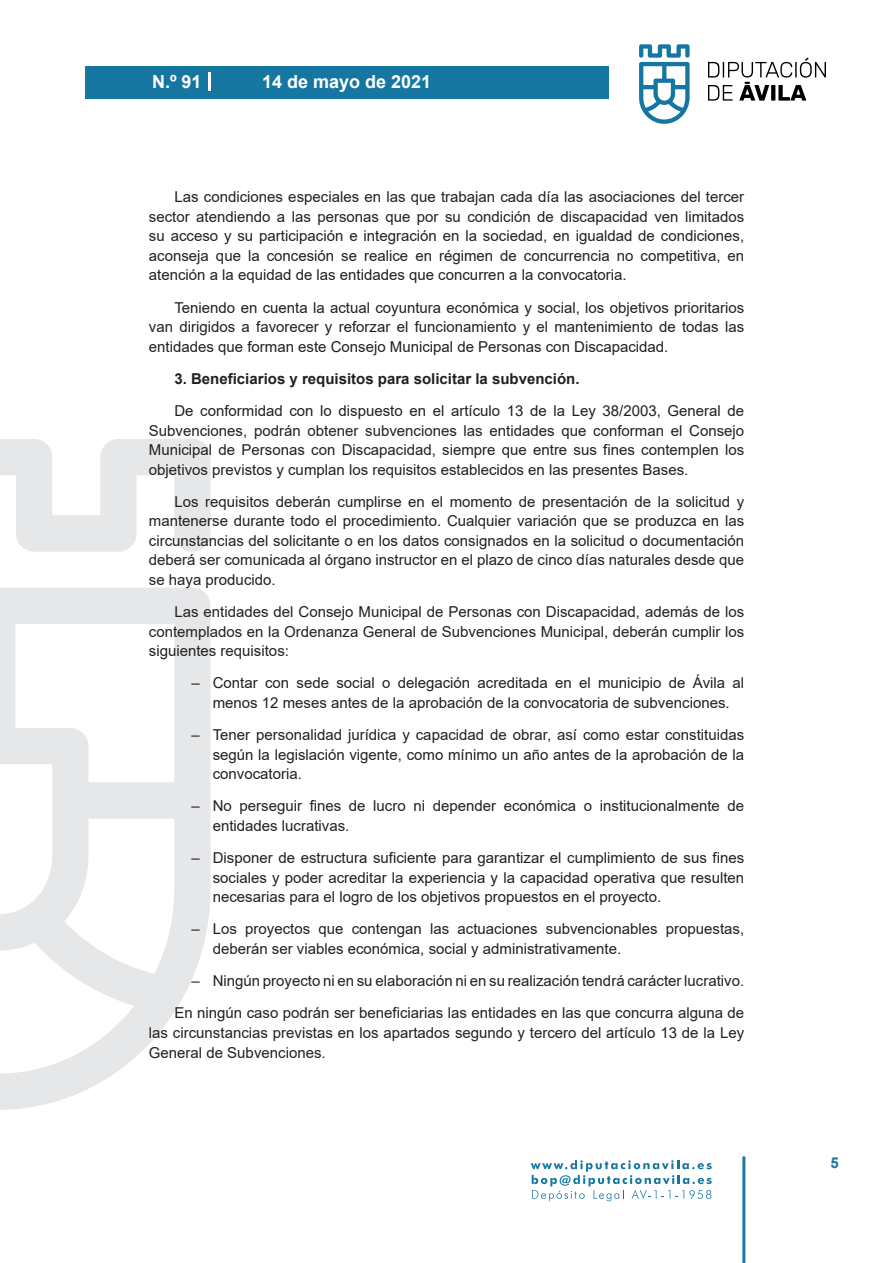
<style>
.page{position:relative;width:893px;height:1263px;background:#fff}
.page>*{position:absolute;margin:0;border:0;box-sizing:border-box;transform-origin:0 0}
.t1{font:700 18px "Arial";color:#fff}
.t2{font:15px/19.5px "Arial";color:#231f20;text-align:justify}
.t3{font:700 15px "Arial";color:#231f20}
.t4{font:700 15px "Arial";color:#1d76a4}
</style>
<div class="page">
<svg style="left:531px;top:1160px;width:181px;height:41px"></svg>
<div style="left:85px;top:66px;width:523px;height:33px;background:#1676a2"></div>
<svg style="left:639px;top:44px;width:51px;height:80px"></svg>
<svg style="left:708px;top:58px;width:118px;height:43px"></svg>
<hr style="left:742px;top:1156px;width:3px;height:107px;background:#1d76a4">
<svg style="left:208px;top:72px;width:2px;height:18px"></svg>
<svg style="left:0;top:439px;width:211px;height:671px"></svg>
<p class="t1" style="left:152px;top:69px;width:51px">N.º 91</p>
<p class="t1" style="left:262px;top:69px;width:171px">14 de mayo de 2021</p>
<p class="t2" style="left:149px;top:187px;width:597px;text-indent:26px">Las condiciones especiales en las que trabajan cada día las asociaciones del tercer sector atendiendo a las personas que por su condición de discapacidad ven limitados su acceso y su participación e integración en la sociedad, en igualdad de condiciones, aconseja que la concesión se realice en régimen de concurrencia no competitiva, en atención a la equidad de las entidades que concurren a la convocatoria.</p>
<p class="t2" style="left:149px;top:298px;width:597px;text-indent:26px">Teniendo en cuenta la actual coyuntura económica y social, los objetivos prioritarios van dirigidos a favorecer y reforzar el funcionamiento y el mantenimiento de todas las entidades que forman este Consejo Municipal de Personas con Discapacidad.</p>
<p class="t3" style="left:174px;top:368px;width:407px">3. Beneficiarios y requisitos para solicitar la subvención.</p>
<p class="t2" style="left:149px;top:401px;width:597px;text-indent:26px">De conformidad con lo dispuesto en el artículo 13 de la Ley 38/2003, General de Subvenciones, podrán obtener subvenciones las entidades que conforman el Consejo Municipal de Personas con Discapacidad, siempre que entre sus fines contemplen los objetivos previstos y cumplan los requisitos establecidos en las presentes Bases.</p>
<p class="t2" style="left:149px;top:492px;width:597px;text-indent:26px">Los requisitos deberán cumplirse en el momento de presentación de la solicitud y mantenerse durante todo el procedimiento. Cualquier variación que se produzca en las circunstancias del solicitante o en los datos consignados en la solicitud o documentación deberá ser comunicada al órgano instructor en el plazo de cinco días naturales desde que se haya producido.</p>
<p class="t2" style="left:149px;top:602px;width:597px;text-indent:26px">Las entidades del Consejo Municipal de Personas con Discapacidad, además de los contemplados en la Ordenanza General de Subvenciones Municipal, deberán cumplir los siguientes requisitos:</p>
<p class="t2" style="left:191px;top:673px;width:554px;text-align:center">– Contar con sede social o delegación acreditada en el municipio de Ávila al menos 12 meses antes de la aprobación de la convocatoria de subvenciones.</p>
<p class="t2" style="left:213px;top:725px;width:533px;text-indent:-21px">– Tener personalidad jurídica y capacidad de obrar, así como estar constituidas según la legislación vigente, como mínimo un año antes de la aprobación de la convocatoria.</p>
<p class="t2" style="left:213px;top:796px;width:533px;text-indent:-21px">– No perseguir fines de lucro ni depender económica o institucionalmente de entidades lucrativas.</p>
<p class="t2" style="left:213px;top:848px;width:533px;text-indent:-21px">– Disponer de estructura suficiente para garantizar el cumplimiento de sus fines sociales y poder acreditar la experiencia y la capacidad operativa que resulten necesarias para el logro de los objetivos propuestos en el proyecto.</p>
<p class="t2" style="left:213px;top:919px;width:533px;text-indent:-21px">– Los proyectos que contengan las actuaciones subvencionables propuestas, deberán ser viables económica, social y administrativamente.</p>
<p class="t2" style="left:174px;top:965px;width:571px;line-height:32.2px;text-align:right">– Ningún proyecto ni en su elaboración ni en su realización tendrá carácter lucrativo.<br>En ningún caso podrán ser beneficiarias las entidades en las que concurra alguna de</p>
<p class="t2" style="left:149px;top:1023px;width:597px">las circunstancias previstas en los apartados segundo y tercero del artículo 13 de la Ley<br>General de Subvenciones.</p>
<p class="t4" style="left:831px;top:1152px;width:10px">5</p>
</div>
